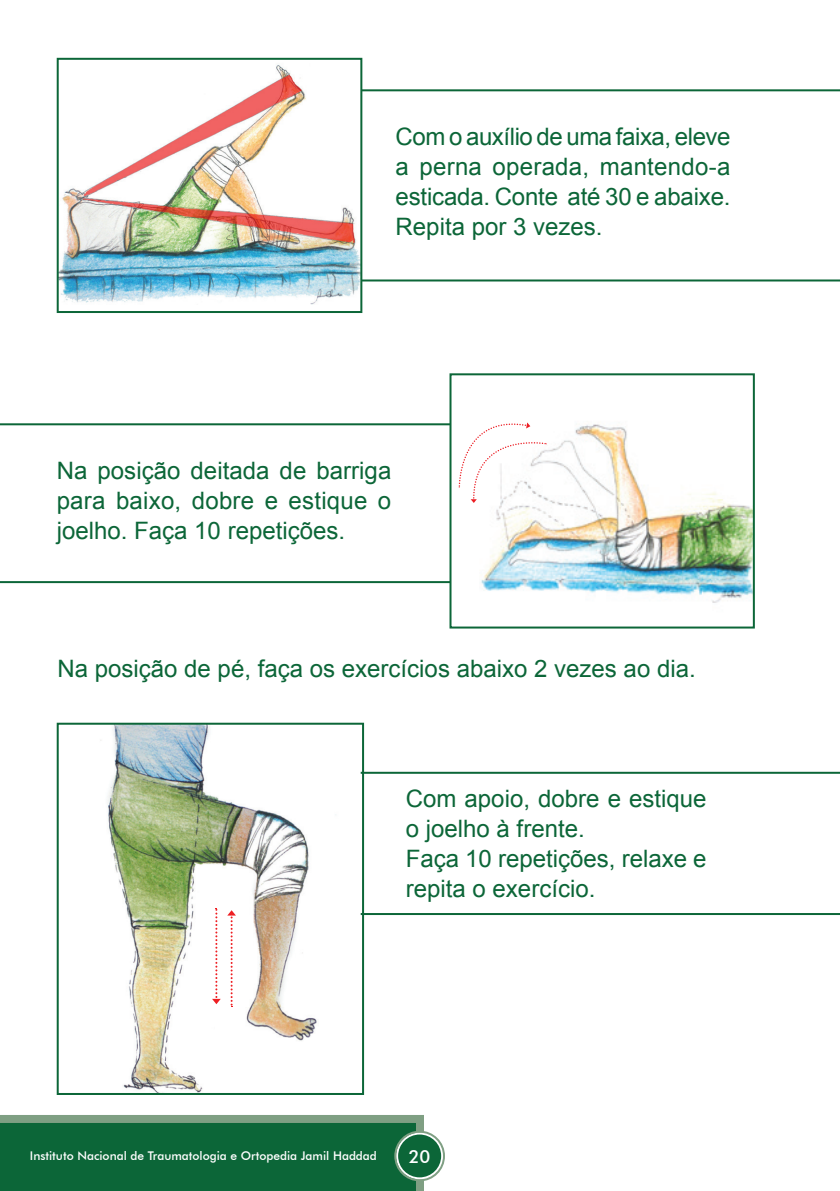
<style>
.page{position:relative;width:840px;height:1191px;background:#fff}
.page>*{position:absolute;margin:0;border:0;box-sizing:border-box;transform-origin:0 0}
.t1{font:24px/30px "Arial";color:#0c6638;text-align:justify}
.t2{font:500 18px "Futura BT";color:#fff}
.t3{font:500 12px "Futura BT";color:#fff}
</style>
<div class="page">
<svg style="left:0;top:1115px;width:424px;height:76px;background:#196c40"></svg>
<div style="left:397px;top:1133px;width:45px;height:45px;background:#0c6638;border-radius:50%"></div>
<div style="left:396px;top:1132px;width:47px;height:47px;border:2px solid #fff;border-radius:50%"></div>
<div style="left:394px;top:1130px;width:51px;height:51px;border:2px solid #7f9f83;border-radius:50%"></div>
<img style="left:60px;top:65px;width:299px;height:240px">
<div style="left:57px;top:58px;width:305px;height:255px;border:2px solid #0c6638"></div>
<hr style="left:361px;top:89px;width:478px;height:2px;background:#0c6638">
<hr style="left:361px;top:279px;width:478px;height:2px;background:#0c6638">
<hr style="left:0;top:423px;width:450px;height:2px;background:#0c6638">
<hr style="left:0;top:581px;width:450px;height:2px;background:#0c6638">
<img style="left:481px;top:424px;width:270px;height:179px">
<svg style="left:458px;top:422px;width:88px;height:81px"></svg>
<div style="left:449px;top:373px;width:305px;height:255px;border:2px solid #0c6638"></div>
<hr style="left:360px;top:772px;width:479px;height:2px;background:#0c6638">
<hr style="left:360px;top:913px;width:479px;height:2px;background:#0c6638">
<img style="left:100px;top:725px;width:217px;height:367px">
<svg style="left:212px;top:907px;width:8px;height:97px"></svg>
<svg style="left:227px;top:910px;width:9px;height:97px"></svg>
<div style="left:57px;top:722px;width:307px;height:373px;border:2px solid #0c6638"></div>
<p class="t1" style="left:395px;top:122px;width:336px">Com o auxílio de uma faixa, eleve a perna operada, mantendo-a esticada. Conte até 30 e abaixe.<br>Repita por 3 vezes.</p>
<p class="t1" style="left:57px;top:455px;width:336px">Na posição deitada de barriga para baixo, dobre e estique o joelho. Faça 10 repetições.</p>
<p class="t1" style="left:57px;top:653px;width:639px">Na posição de pé, faça os exercícios abaixo 2 vezes ao dia.</p>
<p class="t1" style="left:405px;top:783px;width:302px;text-align:left">Com apoio, dobre e estique o joelho à frente.<br>Faça 10 repetições, relaxe e repita o exercício.</p>
<p class="t3" style="left:30px;top:1148px;width:348px">Instituto Nacional de Traumatologia e Ortopedia Jamil Haddad</p>
<p class="t2" style="left:408px;top:1145px;width:23px">20</p>
</div>
